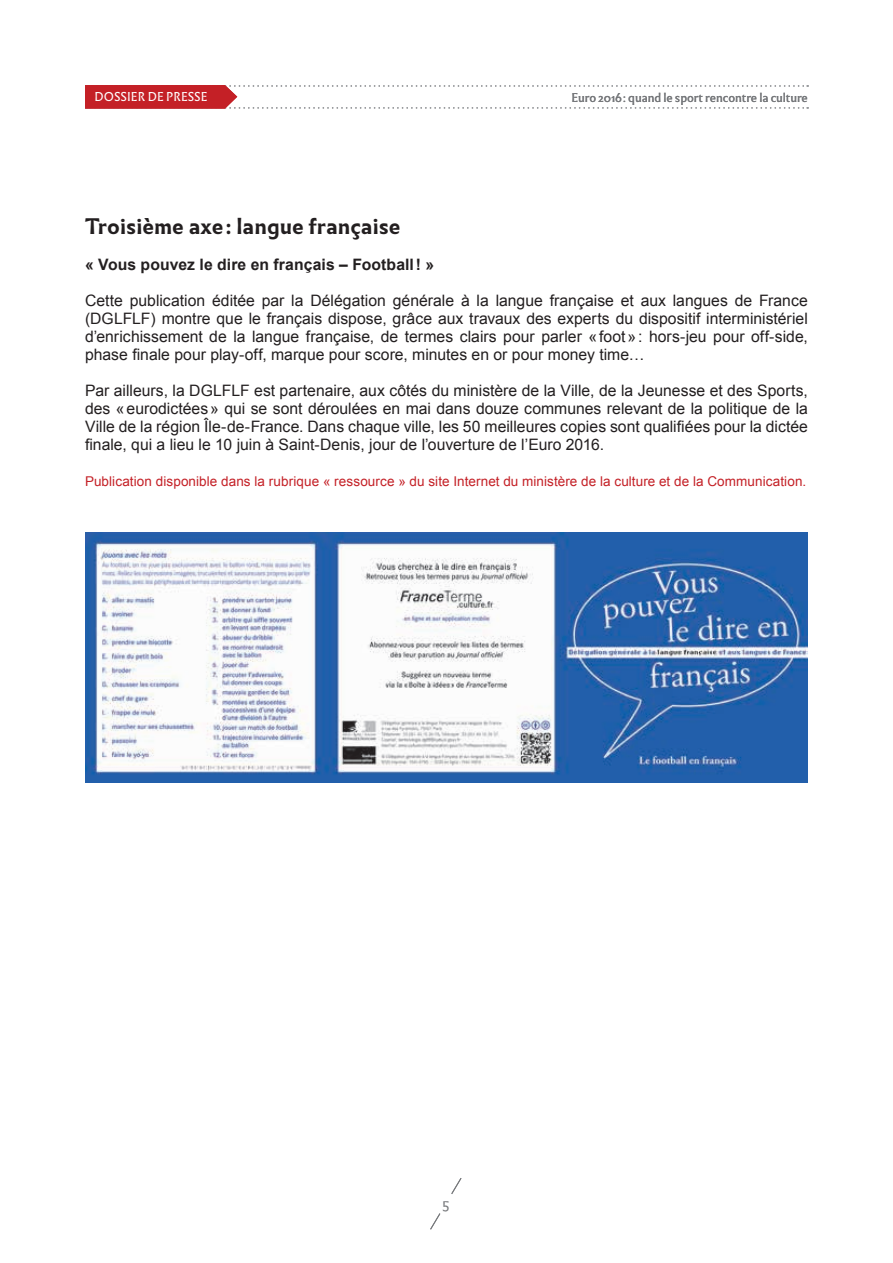
<style>
.page{position:relative;width:893px;height:1263px;background:#fff}
.page>*{position:absolute;margin:0;border:0;box-sizing:border-box;transform-origin:0 0}
.t1{font:700 21px "Infini";color:#231f20}
.t2{font:15.75px/18px "Arial";color:#231f20;text-align:justify}
.t3{font:700 15.75px "Arial";letter-spacing:.005em;color:#231f20}
.t4{font:13.5px "Arial";letter-spacing:.005em;color:#c42026}
.t5{font:13.5px "Infini";color:#76787b}
.t6{font:12px "Infini";letter-spacing:-.01em;color:#76787b}
.t7{font:12px "Infini";color:#fff}
</style>
<div class="page">
<svg style="left:85px;top:85px;width:723px;height:24px"></svg>
<svg style="left:430px;top:1178px;width:32px;height:52px"></svg>
<div style="left:434px;top:1192px;width:23px;height:23px;background:#fff;border-radius:50%"></div>
<img style="left:85px;top:533px;width:723px;height:249px">
<p class="t7" style="left:95px;top:88px;width:115px">dossier de presse</p>
<p class="t6" style="left:571px;top:88px;width:238px">Euro 2016 : quand le sport rencontre la culture</p>
<h1 class="t1" style="left:85px;top:210px;width:317px">Troisième axe : langue française</h1>
<p class="t3" style="left:85px;top:254px;width:351px">« Vous pouvez le dire en français – Football! »</p>
<p class="t2" style="left:85px;top:292px;width:724px">Cette publication éditée par la Délégation générale à la langue française et aux langues de France (DGLFLF) montre que le français dispose, grâce aux travaux des experts du dispositif interministériel d’enrichissement de la langue française, de termes clairs pour parler «foot»: hors-jeu pour off-side, phase finale pour play-off, marque pour score, minutes en or pour money time…</p>
<p class="t2" style="left:85px;top:382px;width:724px">Par ailleurs, la DGLFLF est partenaire, aux côtés du ministère de la Ville, de la Jeunesse et des Sports, des «eurodictées» qui se sont déroulées en mai dans douze communes relevant de la politique de la Ville de la région Île-de-France. Dans chaque ville, les 50 meilleures copies sont qualifiées pour la dictée finale, qui a lieu le 10 juin à Saint-Denis, jour de l’ouverture de l’Euro 2016.</p>
<p class="t4" style="left:85px;top:472px;width:723px">Publication disponible dans la rubrique « ressource » du site Internet du ministère de la culture et de la Communication.</p>
<p class="t5" style="left:442px;top:1193px;width:9px">5</p>
</div>
